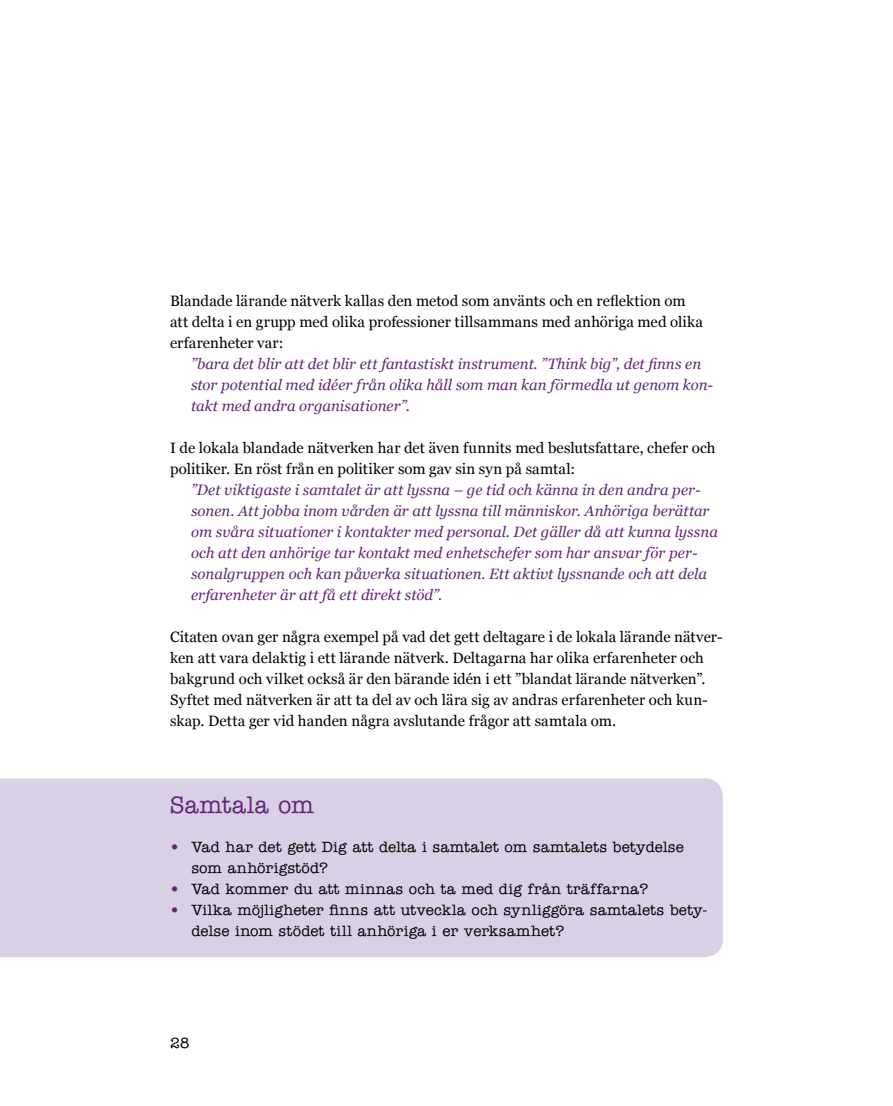
<style>
.page{position:relative;width:893px;height:1106px;background:#fff}
.page>*{position:absolute;margin:0;border:0;box-sizing:border-box;transform-origin:0 0}
.t1{font:500 24px "American Typewriter";letter-spacing:.01em;color:#632678}
.t2{font:15px/21px "Georgia";letter-spacing:.005em;color:#000}
.t3{font:italic 15px/21px "Georgia";color:#632678}
.t4{font:500 15px/21px "American Typewriter";letter-spacing:.01em;color:#000}
.s1{color:#632678}
</style>
<div class="page">
<div style="left:0;top:778px;width:723px;height:179px;background:#dad0e5"></div>
<p class="t2" style="left:170px;top:290px;width:535px">Blandade lärande nätverk kallas den metod som använts och en reflektion om att delta i en grupp med olika professioner tillsammans med anhöriga med olika erfarenheter var:</p>
<p class="t3" style="left:191px;top:353px;width:524px">”bara det blir att det blir ett fantastiskt instrument. ”Think big”, det finns en stor potential med idéer från olika håll som man kan förmedla ut genom kon&shy;takt med andra organisationer”.</p>
<p class="t2" style="left:170px;top:437px;width:547px">I de lokala blandade nätverken har det även funnits med beslutsfattare, chefer och politiker. En röst från en politiker som gav sin syn på samtal:</p>
<p class="t3" style="left:191px;top:479px;width:528px">”Det viktigaste i samtalet är att lyssna – ge tid och känna in den andra per&shy;sonen. Att jobba inom vården är att lyssna till människor. Anhöriga berättar om svåra situationer i kontakter med personal. Det gäller då att kunna lyssna och att den anhörige tar kontakt med enhetschefer som har ansvar för per&shy;sonalgruppen och kan påverka situationen. Ett aktivt lyssnande och att dela erfarenheter är att få ett direkt stöd”.</p>
<p class="t2" style="left:170px;top:626px;width:554px">Citaten ovan ger några exempel på vad det gett deltagare i de lokala lärande nätver&shy;ken att vara delaktig i ett lärande nätverk. Deltagarna har olika erfarenheter och bakgrund och vilket också är den bärande idén i ett ”blandat lärande nätverken”.<br>Syftet med nätverken är att ta del av och lära sig av andras erfarenheter och kun&shy;skap. Detta ger vid handen några avslutande frågor att samtala om.</p>
<h1 class="t1" style="left:170px;top:792px;width:145px">Samtala om</h1>
<p class="t4" style="left:191px;top:837px;width:494px;text-indent:-21px"><span class="s1">•</span> Vad har det gett Dig att delta i samtalet om samtalets betydelse som anhörigstöd?</p>
<p class="t4" style="left:170px;top:879px;width:480px"><span class="s1">•</span> Vad kommer du att minnas och ta med dig från träffarna?</p>
<p class="t4" style="left:191px;top:900px;width:517px;text-indent:-21px"><span class="s1">•</span> Vilka möjligheter finns att utveckla och synliggöra samtalets bety&shy;delse inom stödet till anhöriga i er verksamhet?</p>
<p class="t4" style="left:170px;top:1032px;width:21px">28</p>
</div>
